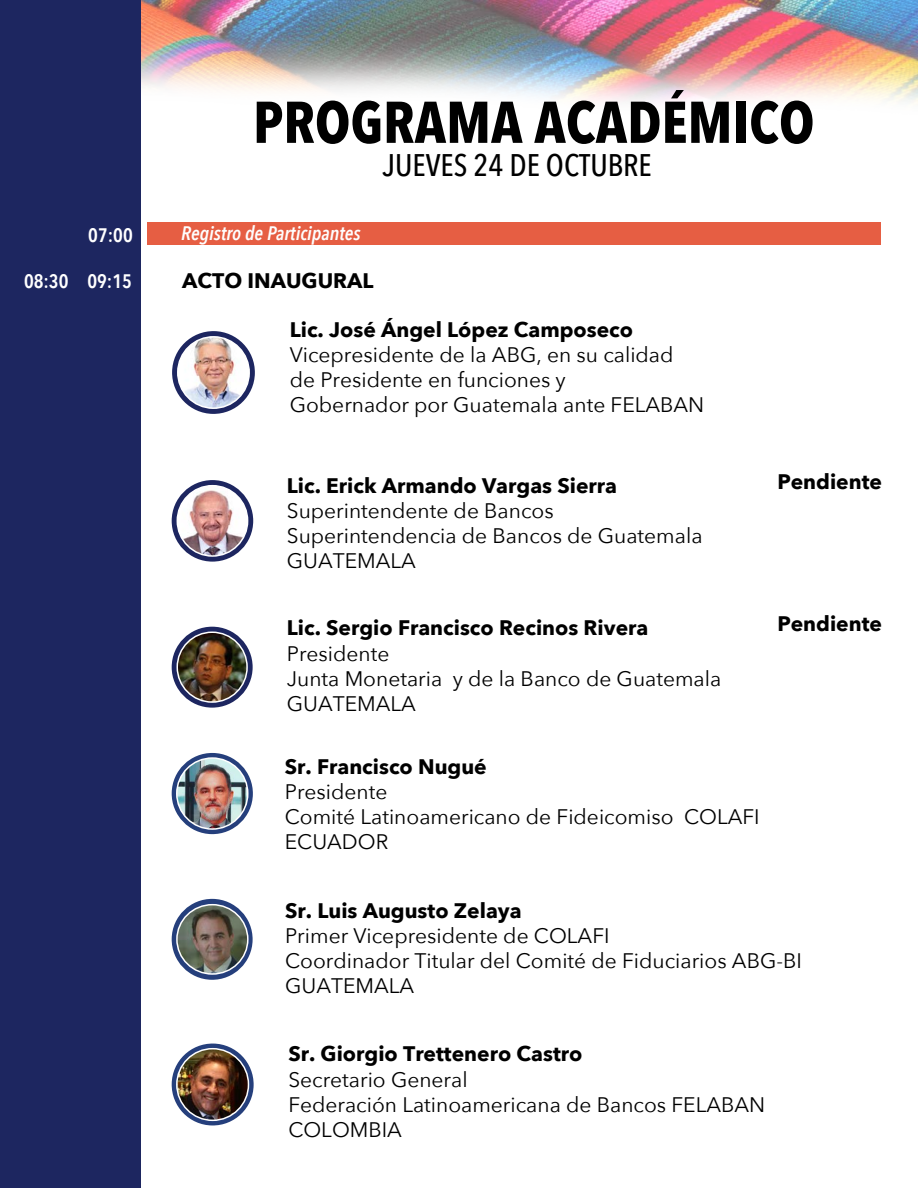
<style>
.page{position:relative;width:918px;height:1188px;background:#fff}
.page>*{position:absolute;margin:0;border:0;box-sizing:border-box;transform-origin:0 0}
.t1{font:700 58.2px "Avenir Next Condensed";color:#000}
.t2{font:500 31.2px "Avenir Next Condensed";color:#000}
.t3{font:21px/25.2px "Avenir Next";color:#000}
.t4{font:700 21px "Avenir Next";color:#000}
.t5{font:italic 600 19.5px "Avenir Next Condensed";color:#fefefe}
.t6{font:600 19.5px "Avenir Next Condensed";color:#fff}
</style>
<div class="page">
<img style="left:140px;top:0;width:778px;height:116px">
<div style="left:0;top:0;width:140px;height:1188px;background:#1d2660"></div>
<div style="left:147px;top:222px;width:734px;height:23px;background:#e65e43"></div>
<svg style="left:171px;top:899px;width:82px;height:81px"></svg>
<img style="left:177px;top:905px;width:71px;height:69px">
<div style="left:176px;top:904px;width:73px;height:71px;border:2px solid #fff;border-radius:50%"></div>
<svg style="left:171px;top:753px;width:82px;height:81px"></svg>
<img style="left:177px;top:758px;width:71px;height:71px;border-radius:35px">
<div style="left:176px;top:757px;width:73px;height:73px;border:2px solid #fff;border-radius:50%"></div>
<svg style="left:171px;top:1043px;width:83px;height:83px"></svg>
<img style="left:177px;top:1049px;width:71px;height:71px;border-radius:36px">
<div style="left:176px;top:1048px;width:73px;height:73px;border:2px solid #fff;border-radius:50%"></div>
<div style="left:172px;top:331px;width:83px;height:83px;background:#1d2660;border-radius:50%"></div>
<img style="left:177px;top:337px;width:73px;height:72px">
<div style="left:177px;top:336px;width:73px;height:73px;border:2px solid #fff;border-radius:50%"></div>
<svg style="left:172px;top:627px;width:81px;height:81px"></svg>
<img style="left:177px;top:632px;width:70px;height:70px;border-radius:35px">
<div style="left:177px;top:631px;width:71px;height:72px;border:2px solid #fff;border-radius:50%"></div>
<svg style="left:172px;top:480px;width:81px;height:82px"></svg>
<img style="left:177px;top:486px;width:71px;height:70px;border-radius:35px">
<div style="left:177px;top:485px;width:71px;height:72px;border:2px solid #fff;border-radius:50%"></div>
<h1 class="t1" style="left:253px;top:87px;width:563px">PROGRAMA ACADÉMICO</h1>
<h2 class="t2" style="left:383px;top:147px;width:271px">JUEVES 24 DE OCTUBRE</h2>
<p class="t5" style="left:181px;top:222px;width:181px">Registro de Participantes</p>
<p class="t6" style="left:88px;top:219px;width:46px">07:00</p>
<p class="t6" style="left:24px;top:264px;width:109px">08:30 09:15</p>
<p class="t4" style="left:182px;top:263px;width:193px">ACTO INAUGURAL</p>
<p class="t4" style="left:290px;top:311px;width:345px">Lic. José Ángel López Camposeco</p>
<p class="t3" style="left:290px;top:341px;width:416px">Vicepresidente de la ABG, en su calidad<br>de Presidente en funciones y<br>Gobernador por Guatemala ante FELABAN</p>
<p class="t4" style="left:287px;top:467px;width:332px">Lic. Erick Armando Vargas Sierra</p>
<p class="t3" style="left:287px;top:497px;width:417px">Superintendente de Bancos<br>Superintendencia de Bancos de Guatemala<br>GUATEMALA</p>
<p class="t4" style="left:777px;top:463px;width:106px">Pendiente</p>
<p class="t4" style="left:287px;top:610px;width:363px">Lic. Sergio Francisco Recinos Rivera</p>
<p class="t4" style="left:777px;top:606px;width:106px">Pendiente</p>
<p class="t3" style="left:287px;top:640px;width:436px">Presidente<br>Junta Monetaria y de la Banco de Guatemala<br>GUATEMALA</p>
<p class="t4" style="left:285px;top:748px;width:203px">Sr. Francisco Nugué</p>
<p class="t3" style="left:285px;top:778px;width:476px">Presidente<br>Comité Latinoamericano de Fideicomiso COLAFI<br>ECUADOR</p>
<p class="t4" style="left:285px;top:892px;width:238px">Sr. Luis Augusto Zelaya</p>
<p class="t3" style="left:285px;top:922px;width:518px">Primer Vicepresidente de COLAFI<br>Coordinador Titular del Comité de Fiduciarios ABG-BI<br>GUATEMALA</p>
<p class="t4" style="left:288px;top:1036px;width:296px">Sr. Giorgio Trettenero Castro</p>
<p class="t3" style="left:288px;top:1066px;width:478px">Secretario General<br>Federación Latinoamericana de Bancos FELABAN<br>COLOMBIA</p>
</div>
